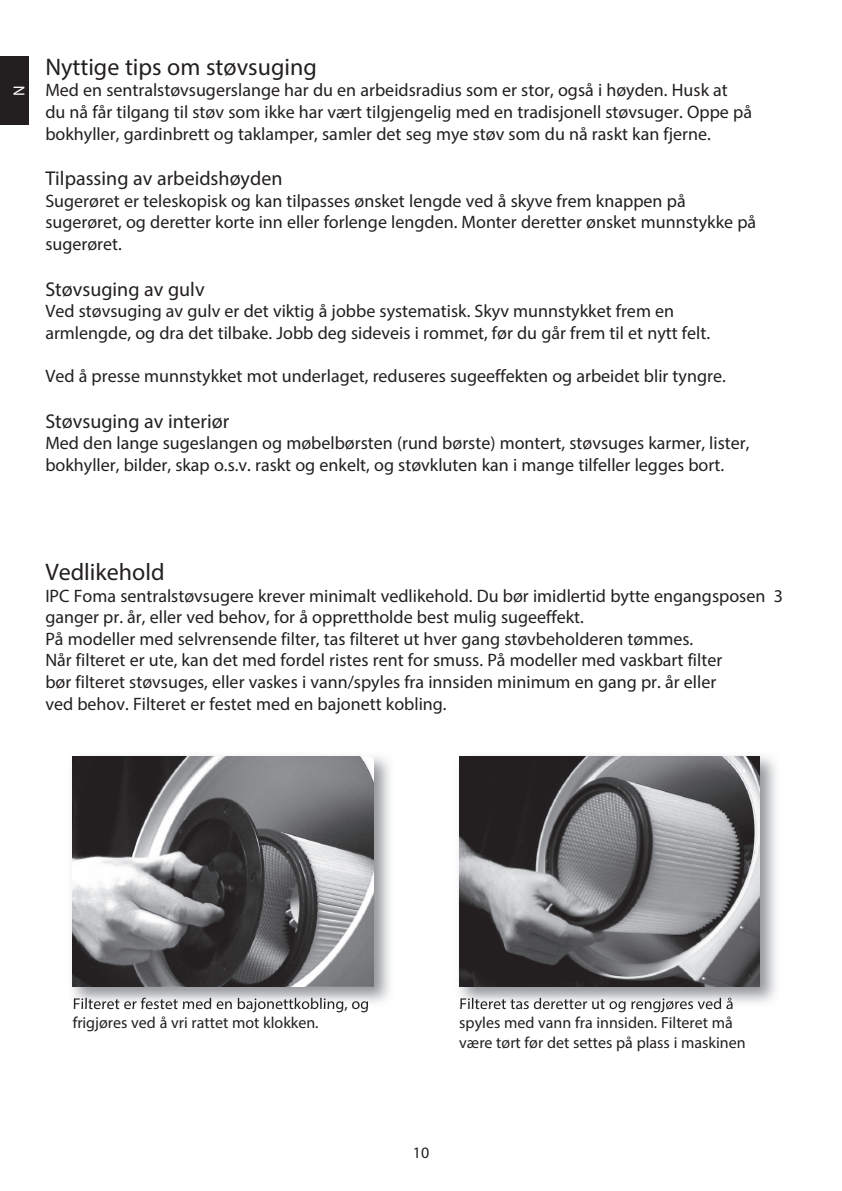
<style>
.page{position:relative;width:842px;height:1191px;background:#fff}
.page>*{position:absolute;margin:0;border:0;box-sizing:border-box;transform-origin:0 0}
.t1{font:24px "Myriad Pro";color:#231f20}
.t2{font:20px "Myriad Pro";color:#231f20}
.t3{font:18px/21.6px "Myriad Pro";color:#231f20}
.t4{font:16px/19.2px "Myriad Pro";color:#231f20}
.t5{font:16px "Myriad Pro";color:#fff}
</style>
<div class="page">
<div style="left:0;top:57px;width:28px;height:68px;background:#231f20"></div>
<img style="left:459px;top:756px;width:317px;height:247px">
<img style="left:460px;top:997px;width:274px;height:9px">
<img style="left:459px;top:756px;width:301px;height:230px">
<img style="left:72px;top:756px;width:318px;height:250px">
<img style="left:74px;top:997px;width:295px;height:9px">
<img style="left:73px;top:756px;width:300px;height:230px">
<p class="t5" style="left:9px;top:96px;width:12px;rotate:-90deg">N</p>
<h1 class="t1" style="left:45px;top:52px;width:273px">Nyttige tips om støvsuging</h1>
<p class="t3" style="left:45px;top:79px;width:708px">Med en sentralstøvsugerslange har du en arbeidsradius som er stor, også i høyden. Husk at du nå får tilgang til støv som ikke har vært tilgjengelig med en tradisjonell støvsuger. Oppe på bokhyller, gardinbrett og taklamper, samler det seg mye støv som du nå raskt kan fjerne.</p>
<p class="t2" style="left:45px;top:166px;width:239px">Tilpassing av arbeidshøyden</p>
<p class="t3" style="left:45px;top:190px;width:712px">Sugerøret er teleskopisk og kan tilpasses ønsket lengde ved å skyve frem knappen på sugerøret, og deretter korte inn eller forlenge lengden. Monter deretter ønsket munnstykke på sugerøret.</p>
<p class="t2" style="left:45px;top:276px;width:161px">Støvsuging av gulv</p>
<p class="t3" style="left:45px;top:300px;width:666px">Ved støvsuging av gulv er det viktig å jobbe systematisk. Skyv munnstykket frem en armlengde, og dra det tilbake. Jobb deg sideveis i rommet, før du går frem til et nytt felt.</p>
<p class="t3" style="left:45px;top:365px;width:682px">Ved å presse munnstykket mot underlaget, reduseres sugeeffekten og arbeidet blir tyngre.</p>
<p class="t2" style="left:45px;top:408px;width:185px">Støvsuging av interiør</p>
<p class="t3" style="left:45px;top:432px;width:706px">Med den lange sugeslangen og møbelbørsten (rund børste) montert, støvsuges karmer, lister, bokhyller, bilder, skap o.s.v. raskt og enkelt, og støvkluten kan i mange tilfeller legges bort.</p>
<h1 class="t1" style="left:45px;top:557px;width:121px">Vedlikehold</h1>
<p class="t3" style="left:45px;top:584px;width:739px">IPC Foma sentralstøvsugere krever minimalt vedlikehold. Du bør imidlertid bytte engangsposen 3 ganger pr. år, eller ved behov, for å opprettholde best mulig sugeeffekt.<br>På modeller med selvrensende filter, tas filteret ut hver gang støvbeholderen tømmes.<br>Når filteret er ute, kan det med fordel ristes rent for smuss. På modeller med vaskbart filter<br>bør filteret støvsuges, eller vaskes i vann/spyles fra innsiden minimum en gang pr. år eller<br>ved behov. Filteret er festet med en bajonett kobling.</p>
<p class="t4" style="left:73px;top:994px;width:298px">Filteret er festet med en bajonettkobling, og frigjøres ved å vri rattet mot klokken.</p>
<p class="t4" style="left:459px;top:994px;width:288px">Filteret tas deretter ut og rengjøres ved å spyles med vann fra innsiden. Filteret må være tørt før det settes på plass i maskinen</p>
<p class="t4" style="left:413px;top:1142px;width:18px">10</p>
</div>
